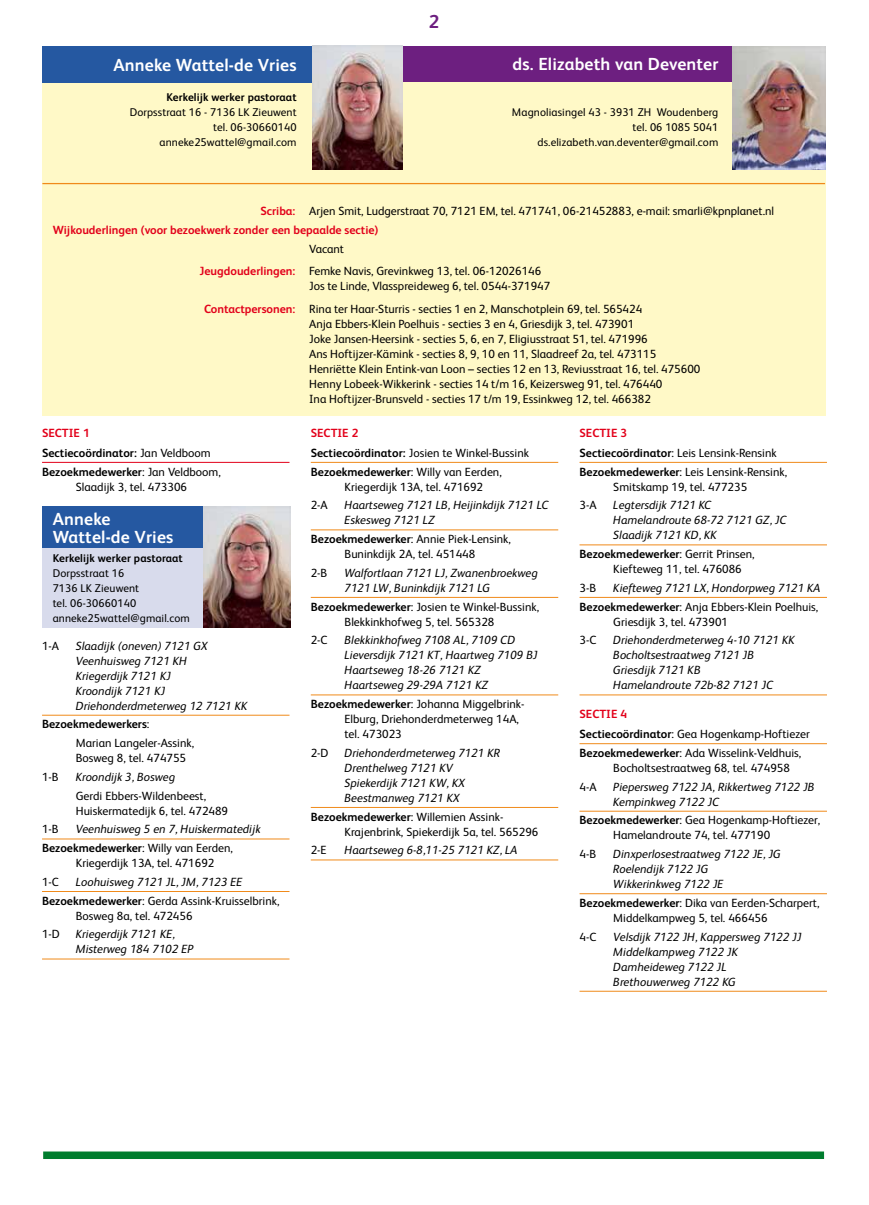
<style>
.page{position:relative;width:869px;height:1205px;background:#fff}
.page>*{position:absolute;margin:0;border:0;box-sizing:border-box;transform-origin:0 0}
.t1{font:700 18.75px "FS Albert";color:#6d1f80}
.t2{font:700 17.5px/17.5px "FS Albert";letter-spacing:.01em;color:#fff}
.t3{font:11.88px/15px "FS Albert";color:#000}
.t4{font:italic 11.88px/15px "FS Albert";color:#000}
.t5{font:700 11.88px/20px "FS Albert";color:#000}
.t6{font:11.25px/15px "FS Albert";letter-spacing:.01em;color:#000;text-align:right}
.t7{font:700 11.25px "FS Albert";letter-spacing:.01em;color:#000}
.s1{font-weight:700;color:#e2001a}
.s2{color:#e2001a}
.s3{font-weight:400}
.s4{font-weight:700}
.s5{font-weight:700;font-style:normal}
.s6{font-style:normal}
.s7{font-style:italic}
</style>
<div class="page">
<hr style="left:42px;top:462px;width:247px;height:1px;background:#e2001a">
<hr style="left:42px;top:715px;width:247px;height:1px;background:#f08a1a">
<hr style="left:42px;top:838px;width:247px;height:1px;background:#f08a1a">
<hr style="left:42px;top:891px;width:247px;height:1px;background:#f08a1a">
<hr style="left:42px;top:958px;width:247px;height:1px;background:#f08a1a">
<hr style="left:310px;top:462px;width:248px;height:1px;background:#f08a1a">
<hr style="left:310px;top:529px;width:248px;height:1px;background:#f08a1a">
<hr style="left:310px;top:597px;width:248px;height:1px;background:#f08a1a">
<hr style="left:310px;top:694px;width:248px;height:1px;background:#f08a1a">
<hr style="left:310px;top:807px;width:248px;height:1px;background:#f08a1a">
<hr style="left:310px;top:859px;width:248px;height:1px;background:#f08a1a">
<hr style="left:579px;top:462px;width:247px;height:1px;background:#f08a1a">
<hr style="left:579px;top:544px;width:247px;height:1px;background:#f08a1a">
<hr style="left:579px;top:597px;width:247px;height:1px;background:#f08a1a">
<hr style="left:579px;top:694px;width:247px;height:1px;background:#f08a1a">
<hr style="left:579px;top:743px;width:247px;height:1px;background:#f08a1a">
<hr style="left:579px;top:811px;width:247px;height:1px;background:#f08a1a">
<hr style="left:579px;top:893px;width:247px;height:1px;background:#f08a1a">
<hr style="left:579px;top:991px;width:247px;height:1px;background:#f08a1a">
<div style="left:42px;top:73px;width:782px;height:343px;background:#fff9c7"></div>
<div style="left:400px;top:46px;width:425px;height:35px;background:#6d1f80"></div>
<img style="left:732px;top:46px;width:92px;height:124px">
<div style="left:42px;top:46px;width:279px;height:36px;background:#2558a1"></div>
<img style="left:312px;top:46px;width:90px;height:124px">
<div style="left:42px;top:548px;width:247px;height:79px;background:#d8dbec"></div>
<div style="left:42px;top:506px;width:247px;height:42px;background:#2558a1"></div>
<img style="left:204px;top:506px;width:86px;height:121px">
<div style="left:43px;top:1151px;width:780px;height:8px;background:#007d2e"></div>
<hr style="left:42px;top:183px;width:782px;height:1px;background:#f08a1a">
<h2 class="t2" style="left:113px;top:55px;width:185px">Anneke Wattel-de Vries</h2>
<p class="t7" style="left:166px;top:90px;width:132px">Kerkelijk werker pastoraat</p>
<p class="t6" style="left:130px;top:104px;width:168px">Dorpsstraat 16 - 7136 LK Zieuwent tel. 06-30660140 anneke25wattel@gmail.com</p>
<h1 class="t1" style="left:428px;top:9px;width:12px">2</h1>
<h2 class="t2" style="left:512px;top:55px;width:207px">ds. Elizabeth van Deventer</h2>
<p class="t6" style="left:511px;top:104px;width:208px">Magnoliasingel 43 - 3931 ZH Woudenberg tel. 06 1085 5041 ds.elizabeth.van.deventer@gmail.com</p>
<p class="t3" style="left:53px;top:202px;width:722px;line-height:18.5px;text-indent:208px"><span class="s1">Scriba:</span> Arjen Smit, Ludgerstraat 70, 7121 EM, tel. 471741, 06-21452883, e-mail: smarli@kpnplanet.nl<br><span class="s1">Wijkouderlingen (voor bezoekwerk zonder een bepaalde sectie)</span></p>
<p class="t3" style="left:199px;top:237px;width:343px;line-height:22.5px;text-indent:110px">Vacant<br><span class="s1">Jeugdouderlingen:</span> Femke Navis, Grevinkweg 13, tel. 06-12026146</p>
<p class="t3" style="left:204px;top:274px;width:439px;line-height:22.5px;text-indent:105px">Jos te Linde, Vlasspreideweg 6, tel. 0544-371947<br><span class="s1">Contactpersonen:</span> Rina ter Haar-Sturris - secties 1 en 2, Manschotplein 69, tel. 565424</p>
<p class="t3" style="left:309px;top:315px;width:392px">Anja Ebbers-Klein Poelhuis - secties 3 en 4, Griesdijk 3, tel. 473901<br>Joke Jansen-Heersink - secties 5, 6, en 7, Eligiusstraat 51, tel. 471996<br>Ans Hoftijzer-Kämink - secties 8, 9, 10 en 11, Slaadreef 2a, tel. 473115<br>Henriëtte Klein Entink-van Loon – secties 12 en 13, Reviusstraat 16, tel. 475600<br>Henny Lobeek-Wikkerink - secties 14 t/m 16, Keizersweg 91, tel. 476440<br>Ina Hoftijzer-Brunsveld - secties 17 t/m 19, Essinkweg 12, tel. 466382</p>
<p class="t5" style="left:42px;top:422px;width:170px"><span class="s2">SECTIE 1<br></span>Sectiecoördinator: <span class="s3">Jan Veldboom</span></p>
<p class="t3" style="left:42px;top:463px;width:180px;text-align:center"><span class="s4">Bezoekmedewerker</span>: Jan Veldboom,<br>Slaadijk 3, tel. 473306</p>
<h2 class="t2" style="left:53px;top:510px;width:122px">Anneke<br>Wattel-de Vries</h2>
<p class="t7" style="left:53px;top:550px;width:132px">Kerkelijk werker pastoraat</p>
<p class="t6" style="left:53px;top:565px;width:139px;text-align:left">Dorpsstraat 16<br>7136 LK Zieuwent<br>tel. 06-30660140 anneke25wattel@gmail.com</p>
<p class="t3" style="left:42px;top:637px;width:19px">1-A</p>
<p class="t4" style="left:76px;top:637px;width:173px">Slaadijk (oneven) 7121 GX<br>Veenhuisweg 7121 KH<br>Kriegerdijk 7121 KJ<br>Kroondijk 7121 KJ<br>Driehonderdmeterweg 12 7121 KK</p>
<p class="t3" style="left:76px;top:714px;width:120px;line-height:18.8px;text-indent:-34px"><span class="s4">Bezoekmedewerkers</span>:<br>Marian Langeler-Assink,</p>
<p class="t3" style="left:76px;top:750px;width:112px">Bosweg 8, tel. 474755</p>
<p class="t3" style="left:42px;top:769px;width:18px">1-B</p>
<p class="t4" style="left:76px;top:768px;width:101px">Kroondijk 3, Bosweg</p>
<p class="t3" style="left:76px;top:787px;width:154px">Gerdi Ebbers-Wildenbeest,<br>Huiskermatedijk 6, tel. 472489</p>
<p class="t3" style="left:42px;top:821px;width:18px">1-B</p>
<p class="t4" style="left:42px;top:819px;width:220px;line-height:18.8px;text-indent:34px">Veenhuisweg 5 en 7, Huiskermatedijk<br><span class="s5">Bezoekmedewerker</span><span class="s6">: Willy van Eerden,</span></p>
<p class="t3" style="left:76px;top:855px;width:140px">Kriegerdijk 13A, tel. 471692</p>
<p class="t3" style="left:42px;top:874px;width:18px">1-C</p>
<p class="t3" style="left:42px;top:872px;width:239px;line-height:18.8px;text-align:center"><span class="s7">Loohuisweg 7121 JL, JM, 7123 EE<br></span><span class="s4">Bezoekmedewerker</span>: Gerda Assink-Kruisselbrink,</p>
<p class="t3" style="left:76px;top:907px;width:118px">Bosweg 8a, tel. 472456</p>
<p class="t3" style="left:42px;top:926px;width:19px">1-D</p>
<p class="t4" style="left:76px;top:926px;width:119px">Kriegerdijk 7121 KE,<br>Misterweg 184 7102 EP</p>
<p class="t3" style="left:310px;top:422px;width:220px;line-height:20px"><span class="s1">SECTIE 2<br></span><span class="s4">Sectiecoördinator:</span> Josien te Winkel-Bussink</p>
<p class="t3" style="left:344px;top:463px;width:159px;text-indent:-34px"><span class="s4">Bezoekmedewerker</span>: Willy van Eerden,<br>Kriegerdijk 13A, tel. 471692</p>
<p class="t3" style="left:310px;top:497px;width:19px">2-A</p>
<p class="t4" style="left:344px;top:497px;width:205px">Haartseweg 7121 LB, Heijinkdijk 7121 LC<br>Eskesweg 7121 LZ</p>
<p class="t3" style="left:310px;top:531px;width:201px;text-align:center"><span class="s4">Bezoekmedewerker</span>: Annie Piek-Lensink,<br>Buninkdijk 2A, tel. 451448</p>
<p class="t3" style="left:310px;top:564px;width:18px">2-B</p>
<p class="t4" style="left:344px;top:564px;width:194px">Walfortlaan 7121 LJ, Zwanenbroekweg<br>7121 LW, Buninkdijk 7121 LG</p>
<p class="t3" style="left:344px;top:598px;width:196px;text-indent:-34px"><span class="s4">Bezoekmedewerker</span>: Josien te Winkel-Bussink,<br>Blekkinkhofweg 5, tel. 565328</p>
<p class="t3" style="left:310px;top:632px;width:18px">2-C</p>
<p class="t4" style="left:344px;top:632px;width:195px">Blekkinkhofweg 7108 AL, 7109 CD<br>Lieversdijk 7121 KT, Haartweg 7109 BJ<br>Haartseweg 18-26 7121 KZ<br>Haartseweg 29-29A 7121 KZ</p>
<p class="t3" style="left:344px;top:696px;width:180px;text-indent:-34px"><span class="s4">Bezoekmedewerker</span>: Johanna Miggelbrink-<br>Elburg, Driehonderdmeterweg 14A, tel. 473023</p>
<p class="t3" style="left:310px;top:744px;width:19px">2-D</p>
<p class="t4" style="left:344px;top:744px;width:157px">Driehonderdmeterweg 7121 KR<br>Drenthelweg 7121 KV<br>Spiekerdijk 7121 KW, KX<br>Beestmanweg 7121 KX</p>
<p class="t3" style="left:344px;top:808px;width:195px;text-indent:-34px"><span class="s4">Bezoekmedewerker</span>: Willemien Assink--<br>Krajenbrink, Spiekerdijk 5a, tel. 565296</p>
<p class="t3" style="left:310px;top:842px;width:17px">2-E</p>
<p class="t4" style="left:344px;top:842px;width:174px">Haartseweg 6-8,11-25 7121 KZ, LA</p>
<p class="t3" style="left:579px;top:422px;width:199px;line-height:20px"><span class="s1">SECTIE 3<br></span><span class="s4">Sectiecoördinator</span>: Leis Lensink--Rensink</p>
<p class="t3" style="left:579px;top:463px;width:209px"><span class="s4">Bezoekmedewerker</span>: Leis Lensink-Rensink, -Smitskamp 19, tel. 477235</p>
<p class="t3" style="left:579px;top:497px;width:19px">3-A</p>
<p class="t4" style="left:613px;top:497px;width:174px">Legtersdijk 7121 KC<br>Hamelandroute 68-72 7121 GZ, JC<br>Slaadijk 7121 KD, KK</p>
<p class="t3" style="left:613px;top:546px;width:143px;text-indent:-34px"><span class="s4">Bezoekmedewerker</span>: Gerrit Prinsen,<br>Kiefteweg 11, tel. 476086</p>
<p class="t3" style="left:579px;top:579px;width:18px">3-B</p>
<p class="t4" style="left:579px;top:578px;width:243px;line-height:18.8px;text-align:right">Kiefteweg 7121 LX, Hondorpweg 7121 KA<br><span class="s5">Bezoekmedewerker</span><span class="s6">: Anja Ebbers-Klein Poelhuis,</span></p>
<p class="t3" style="left:613px;top:613px;width:116px">Griesdijk 3, tel. 473901</p>
<p class="t3" style="left:579px;top:632px;width:18px">3-C</p>
<p class="t4" style="left:613px;top:632px;width:183px">Driehonderdmeterweg 4-10 7121 KK<br>Bocholtsestraatweg 7121 JB<br>Griesdijk 7121 KB<br>Hamelandroute 72b-82 7121 JC</p>
<p class="t3" style="left:579px;top:703px;width:232px;line-height:20px"><span class="s1">SECTIE 4<br></span><span class="s4">Sectiecoördinator</span>: Gea Hogenkamp-Hoftiezer</p>
<p class="t3" style="left:613px;top:744px;width:189px;text-indent:-34px"><span class="s4">Bezoekmedewerker</span>: Ada Wisselink-Veldhuis,<br>Bocholtsestraatweg 68, tel. 474958</p>
<p class="t3" style="left:579px;top:778px;width:19px">4-A</p>
<p class="t4" style="left:613px;top:778px;width:203px">Piepersweg 7122 JA, Rikkertweg 7122 JB<br>Kempinkweg 7122 JC</p>
<p class="t3" style="left:613px;top:812px;width:208px;text-indent:-34px"><span class="s4">Bezoekmedewerker</span>: Gea Hogenkamp-Hoftiezer,<br>Hamelandroute 74, tel. 477190</p>
<p class="t3" style="left:579px;top:846px;width:18px">4-B</p>
<p class="t4" style="left:613px;top:846px;width:169px">Dinxperlosestraatweg 7122 JE, JG<br>Roelendijk 7122 JG<br>Wikkerinkweg 7122 JE</p>
<p class="t3" style="left:613px;top:894px;width:207px;text-indent:-34px"><span class="s4">Bezoekmedewerker</span>: Dika van Eerden-Scharpert,<br>Middelkampweg 5, tel. 466456</p>
<p class="t3" style="left:579px;top:928px;width:18px">4-C</p>
<p class="t4" style="left:613px;top:928px;width:190px">Velsdijk 7122 JH, Kappersweg 7122 JJ<br>Middelkampweg 7122 JK<br>Damheideweg 7122 JL<br>Brethouwerweg 7122 KG</p>
</div>
